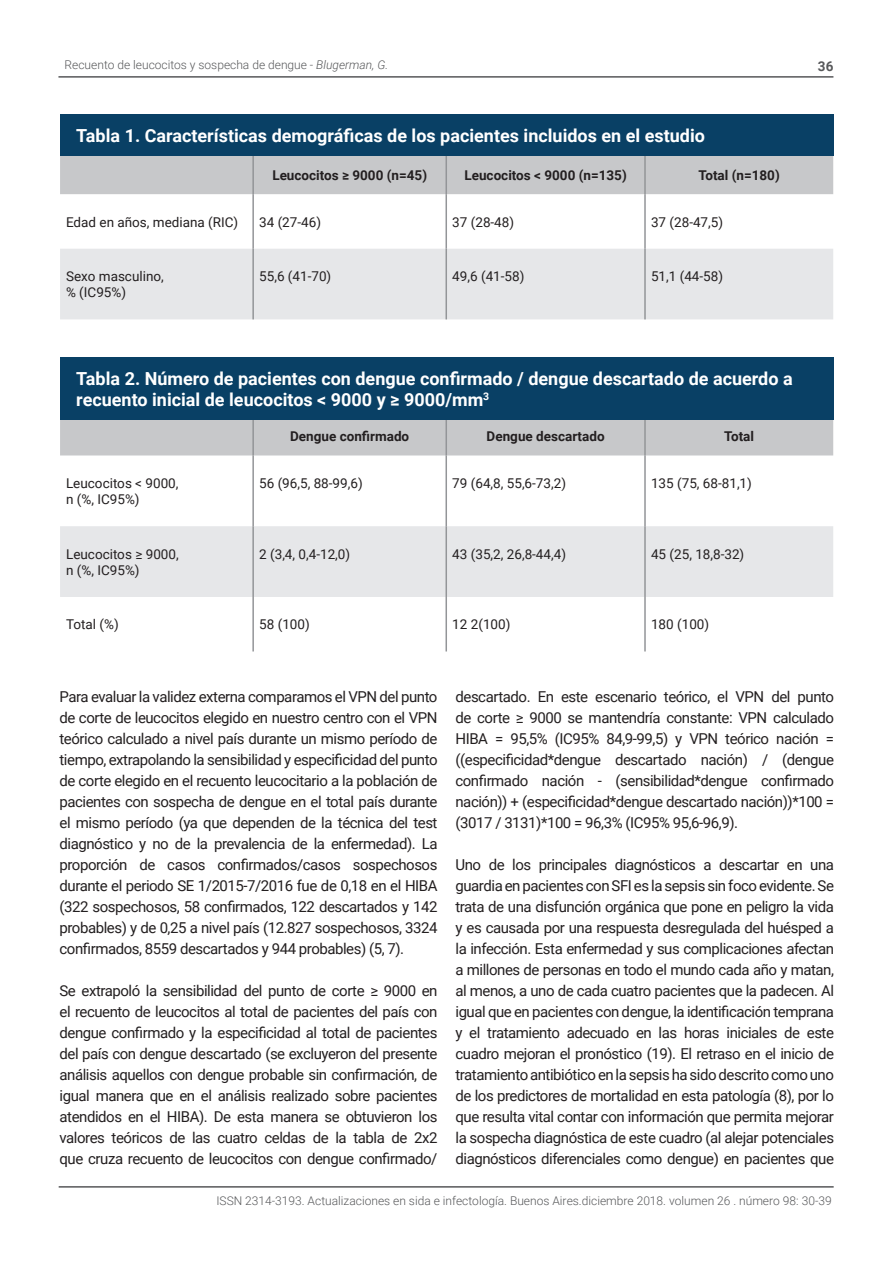
<style>
.page{position:relative;width:893px;height:1263px;background:#fff}
.page>*{position:absolute;margin:0;border:0;box-sizing:border-box;transform-origin:0 0}
.t1{font:700 18px/21.6px "Roboto";color:#fff}
.t2{font:15px/21px "Roboto";letter-spacing:-.03em;color:#231f20;text-align:justify}
.t3{font:13.5px/16.2px "Roboto";color:#231f20}
.t4{font:700 13.5px "Roboto";color:#231f20}
.t5{font:700 13.5px "Roboto";color:#57585a}
.t6{font:300 12px "Roboto";color:#57585a}
.s1{font-style:italic}
</style>
<div class="page">
<hr style="left:58px;top:76px;width:775px;height:2px;background:#57585a">
<hr style="left:59px;top:1186px;width:775px;height:1px;background:#57585a">
<div style="left:60px;top:156px;width:773px;height:38px;background:#c7c8ca"></div>
<div style="left:60px;top:249px;width:773px;height:70px;background:#e6e7e9"></div>
<hr style="left:644px;top:156px;width:2px;height:38px;background:#939598">
<hr style="left:644px;top:194px;width:2px;height:55px;background:#939598">
<hr style="left:644px;top:249px;width:2px;height:70px;background:#939598">
<hr style="left:445px;top:156px;width:2px;height:38px;background:#939598">
<hr style="left:445px;top:194px;width:2px;height:55px;background:#939598">
<hr style="left:445px;top:249px;width:2px;height:70px;background:#939598">
<hr style="left:252px;top:156px;width:2px;height:38px;background:#939598">
<hr style="left:252px;top:194px;width:2px;height:55px;background:#939598">
<hr style="left:252px;top:249px;width:2px;height:70px;background:#939598">
<div style="left:60px;top:115px;width:774px;height:41px;background:#094065"></div>
<div style="left:60px;top:420px;width:773px;height:35px;background:#c7c8ca"></div>
<div style="left:60px;top:526px;width:773px;height:71px;background:#e6e7e9"></div>
<hr style="left:644px;top:417px;width:2px;height:38px;background:#939598">
<hr style="left:644px;top:455px;width:2px;height:71px;background:#939598">
<hr style="left:644px;top:526px;width:2px;height:71px;background:#939598">
<hr style="left:644px;top:597px;width:2px;height:54px;background:#939598">
<hr style="left:445px;top:417px;width:2px;height:38px;background:#939598">
<hr style="left:445px;top:455px;width:2px;height:71px;background:#939598">
<hr style="left:445px;top:526px;width:2px;height:71px;background:#939598">
<hr style="left:445px;top:597px;width:2px;height:54px;background:#939598">
<hr style="left:252px;top:417px;width:2px;height:38px;background:#939598">
<hr style="left:252px;top:455px;width:2px;height:71px;background:#939598">
<hr style="left:252px;top:526px;width:2px;height:71px;background:#939598">
<hr style="left:252px;top:597px;width:2px;height:54px;background:#939598">
<div style="left:60px;top:357px;width:774px;height:63px;background:#094065"></div>
<p class="t6" style="left:65px;top:57px;width:325px">Recuento de leucocitos y sospecha de dengue - <span class="s1">Blugerman, G.</span></p>
<p class="t1" style="left:76px;top:124px;width:630px">Tabla 1. Características demográficas de los pacientes incluidos en el estudio</p>
<p class="t4" style="left:272px;top:166px;width:156px">Leucocitos ≥ 9000 (n=45)</p>
<p class="t4" style="left:464px;top:166px;width:164px">Leucocitos &lt; 9000 (n=135)</p>
<p class="t4" style="left:698px;top:166px;width:83px">Total (n=180)</p>
<p class="t3" style="left:66px;top:213px;width:174px">Edad en años, mediana (RIC)</p>
<p class="t3" style="left:259px;top:213px;width:63px">34 (27-46)</p>
<p class="t3" style="left:452px;top:213px;width:63px">37 (28-48)</p>
<p class="t3" style="left:651px;top:213px;width:74px">37 (28-47,5)</p>
<p class="t3" style="left:66px;top:268px;width:99px">Sexo masculino, % (IC95%)</p>
<p class="t3" style="left:259px;top:268px;width:74px">55,6 (41-70)</p>
<p class="t3" style="left:452px;top:268px;width:74px">49,6 (41-58)</p>
<p class="t3" style="left:651px;top:268px;width:74px">51,1 (44-58)</p>
<p class="t5" style="left:818px;top:57px;width:17px">36</p>
<p class="t1" style="left:76px;top:367px;width:718px">Tabla 2. Número de pacientes con dengue confirmado / dengue descartado de acuerdo a recuento inicial de leucocitos &lt; 9000 y ≥ 9000/mm<sup>3</sup></p>
<p class="t4" style="left:290px;top:427px;width:121px">Dengue confirmado</p>
<p class="t4" style="left:487px;top:427px;width:119px">Dengue descartado</p>
<p class="t4" style="left:724px;top:427px;width:31px">Total</p>
<p class="t3" style="left:66px;top:474px;width:114px">Leucocitos &lt; 9000, n (%, IC95%)</p>
<p class="t3" style="left:259px;top:474px;width:105px">56 (96,5, 88-99,6)</p>
<p class="t3" style="left:452px;top:474px;width:115px">79 (64,8, 55,6-73,2)</p>
<p class="t3" style="left:651px;top:474px;width:102px">135 (75, 68-81,1)</p>
<p class="t3" style="left:66px;top:545px;width:114px">Leucocitos ≥ 9000, n (%, IC95%)</p>
<p class="t3" style="left:259px;top:545px;width:93px">2 (3,4, 0,4-12,0)</p>
<p class="t3" style="left:452px;top:545px;width:115px">43 (35,2, 26,8-44,4)</p>
<p class="t3" style="left:651px;top:545px;width:95px">45 (25, 18,8-32)</p>
<p class="t3" style="left:66px;top:616px;width:54px">Total (%)</p>
<p class="t3" style="left:259px;top:616px;width:52px">58 (100)</p>
<p class="t3" style="left:452px;top:616px;width:60px">12 2(100)</p>
<p class="t3" style="left:651px;top:616px;width:60px">180 (100)</p>
<p class="t2" style="left:60px;top:686px;width:380px">Para evaluar la validez externa comparamos el VPN del punto de corte de leucocitos elegido en nuestro centro con el VPN teórico calculado a nivel país durante un mismo período de tiempo, extrapolando la sensibilidad y especificidad del punto de corte elegido en el recuento leucocitario a la población de pacientes con sospecha de dengue en el total país durante el mismo período (ya que dependen de la técnica del test diagnóstico y no de la prevalencia de la enfermedad). La proporción de casos confirmados/casos sospechosos durante el periodo SE 1/2015-7/2016 fue de 0,18 en el HIBA (322 sospechosos, 58 confirmados, 122 descartados y 142 probables) y de 0,25 a nivel país (12.827 sospechosos, 3324 confirmados, 8559 descartados y 944 probables) (5, 7).</p>
<p class="t2" style="left:60px;top:980px;width:380px">Se extrapoló la sensibilidad del punto de corte ≥ 9000 en el recuento de leucocitos al total de pacientes del país con dengue confirmado y la especificidad al total de pacientes del país con dengue descartado (se excluyeron del presente análisis aquellos con dengue probable sin confirmación, de igual manera que en el análisis realizado sobre pacientes atendidos en el HIBA). De esta manera se obtuvieron los valores teóricos de las cuatro celdas de la tabla de 2x2 que cruza recuento de leucocitos con dengue confirmado/</p>
<p class="t2" style="left:455px;top:686px;width:380px">descartado. En este escenario teórico, el VPN del punto de corte ≥ 9000 se mantendría constante: VPN calculado HIBA = 95,5% (IC95% 84,9-99,5) y VPN teórico nación = ((especificidad*dengue descartado nación) / (dengue confirmado nación - (sensibilidad*dengue confirmado nación)) + (especificidad*dengue descartado nación))*100 = (3017 / 3131)*100 = 96,3% (IC95% 95,6-96,9).</p>
<p class="t2" style="left:455px;top:854px;width:380px">Uno de los principales diagnósticos a descartar en una guardia en pacientes con SFI es la sepsis sin foco evidente. Se trata de una disfunción orgánica que pone en peligro la vida y es causada por una respuesta desregulada del huésped a la infección. Esta enfermedad y sus complicaciones afectan a millones de personas en todo el mundo cada año y matan, al menos, a uno de cada cuatro pacientes que la padecen. Al igual que en pacientes con dengue, la identificación temprana y el tratamiento adecuado en las horas iniciales de este cuadro mejoran el pronóstico (19). El retraso en el inicio de tratamiento antibiótico en la sepsis ha sido descrito como uno de los predictores de mortalidad en esta patología (8), por lo que resulta vital contar con información que permita mejorar la sospecha diagnóstica de este cuadro (al alejar potenciales diagnósticos diferenciales como dengue) en pacientes que</p>
<p class="t6" style="left:216px;top:1192px;width:617px">ISSN 2314-3193. Actualizaciones en sida e infectología. Buenos Aires.diciembre 2018. volumen 26 . número 98: 30-39</p>
</div>
